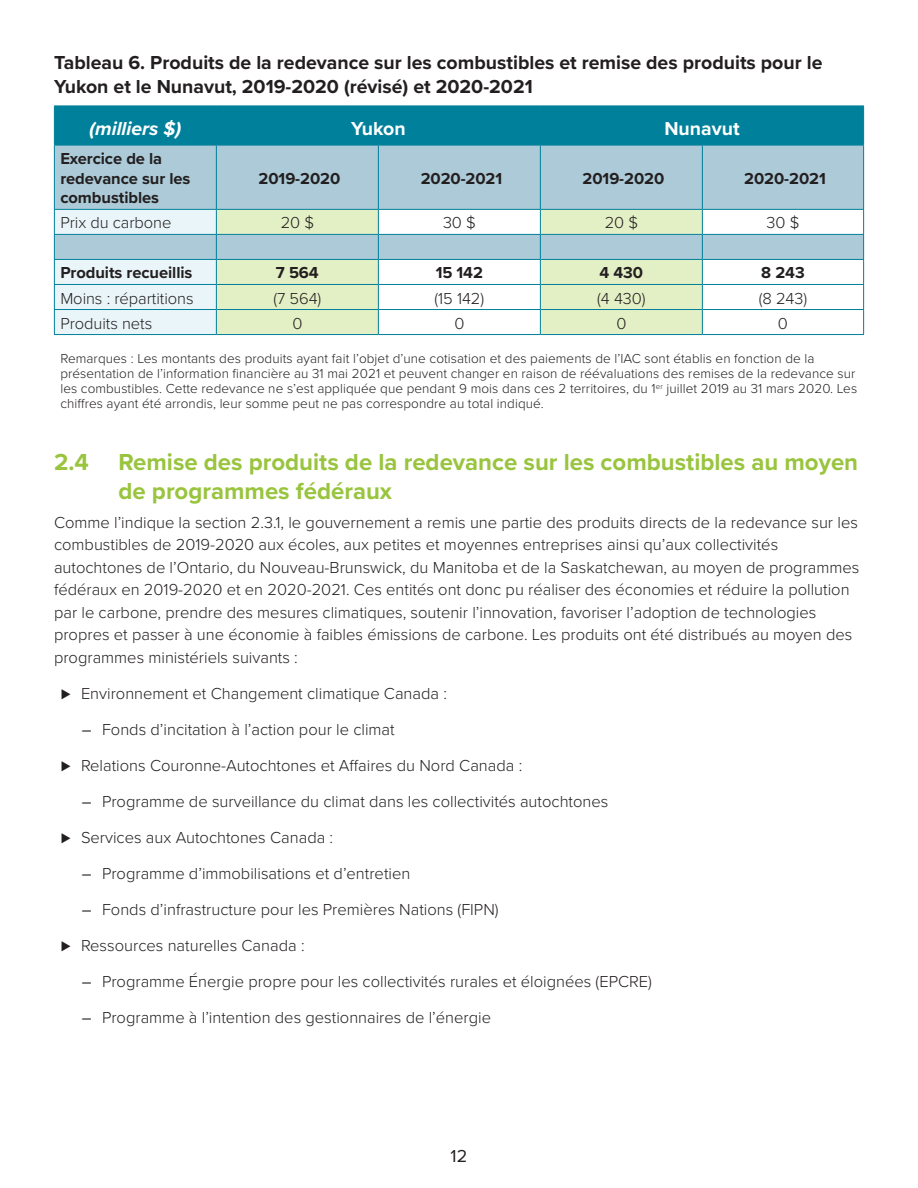
<style>
.page{position:relative;width:918px;height:1188px;background:#fff}
.page>*{position:absolute;margin:0;border:0;box-sizing:border-box;transform-origin:0 0}
.t1{font:700 24px/28.8px "Proxima Nova";color:#99c43e}
.Table_Heading{font:700 19.5px/23.4px "Proxima Nova";color:#231f20}
.Table_Header_Row{font:700 19.5px "Proxima Nova";color:#fff}
.Table_Header_Row-2{font:italic 700 19.5px "Proxima Nova";color:#fff}
.t2{font:18px "Proxima Nova";color:#231f20}
.Body_Text{font:300 16.5px/22.5px "Proxima Nova";color:#231f20}
.Footnote{font:700 16.5px/19.8px "Proxima Nova";letter-spacing:-.005em;color:#231f20}
.Footnote-2{font:300 16.5px "Proxima Nova";letter-spacing:-.005em;color:#231f20}
.Table_note{font:300 13.5px/15px "Proxima Nova";letter-spacing:.005em;color:#231f20}
.s1{font-weight:400}
</style>
<div class="page">
<div style="left:55px;top:107px;width:808px;height:38px;background:#00809a"></div>
<svg style="left:55px;top:146px;width:808px;height:113px;fill:#accad7"></svg>
<svg style="left:217px;top:210px;width:485px;height:124px;fill:#e3efc4"></svg>
<hr style="left:54px;top:106px;width:162px;height:1px;background:#00809a">
<hr style="left:54px;top:106px;width:1px;height:39px;background:#00809a">
<hr style="left:216px;top:106px;width:162px;height:1px;background:#00809a">
<hr style="left:216px;top:106px;width:1px;height:39px;background:#00809a">
<hr style="left:378px;top:106px;width:162px;height:1px;background:#00809a">
<hr style="left:540px;top:106px;width:162px;height:1px;background:#00809a">
<hr style="left:540px;top:106px;width:1px;height:39px;background:#00809a">
<hr style="left:702px;top:106px;width:162px;height:1px;background:#00809a">
<hr style="left:863px;top:106px;width:1px;height:39px;background:#00809a">
<hr style="left:54px;top:145px;width:162px;height:1px;background:#00809a">
<hr style="left:54px;top:145px;width:1px;height:64px;background:#00809a">
<hr style="left:216px;top:145px;width:162px;height:1px;background:#00809a">
<hr style="left:378px;top:145px;width:162px;height:1px;background:#00809a">
<hr style="left:378px;top:145px;width:1px;height:64px;background:#00809a">
<hr style="left:540px;top:145px;width:162px;height:1px;background:#00809a">
<hr style="left:540px;top:145px;width:1px;height:64px;background:#00809a">
<hr style="left:702px;top:145px;width:162px;height:1px;background:#00809a">
<hr style="left:702px;top:145px;width:1px;height:64px;background:#00809a">
<hr style="left:863px;top:145px;width:1px;height:64px;background:#00809a">
<hr style="left:216px;top:209px;width:162px;height:1px;background:#00809a">
<hr style="left:378px;top:209px;width:162px;height:1px;background:#00809a">
<hr style="left:540px;top:209px;width:162px;height:1px;background:#00809a">
<hr style="left:702px;top:209px;width:162px;height:1px;background:#00809a">
<hr style="left:216px;top:234px;width:162px;height:1px;background:#00809a">
<hr style="left:378px;top:234px;width:162px;height:1px;background:#00809a">
<hr style="left:540px;top:234px;width:162px;height:1px;background:#00809a">
<hr style="left:702px;top:234px;width:162px;height:1px;background:#00809a">
<hr style="left:216px;top:259px;width:162px;height:1px;background:#00809a">
<hr style="left:378px;top:259px;width:162px;height:1px;background:#00809a">
<hr style="left:540px;top:259px;width:162px;height:1px;background:#00809a">
<hr style="left:702px;top:259px;width:162px;height:1px;background:#00809a">
<hr style="left:216px;top:284px;width:162px;height:1px;background:#00809a">
<hr style="left:378px;top:284px;width:162px;height:1px;background:#00809a">
<hr style="left:540px;top:284px;width:162px;height:1px;background:#00809a">
<hr style="left:702px;top:284px;width:162px;height:1px;background:#00809a">
<hr style="left:216px;top:309px;width:162px;height:1px;background:#00809a">
<hr style="left:378px;top:309px;width:162px;height:1px;background:#00809a">
<svg style="left:378px;top:210px;width:1px;height:124px"></svg>
<hr style="left:540px;top:309px;width:162px;height:1px;background:#00809a">
<svg style="left:540px;top:210px;width:1px;height:124px"></svg>
<hr style="left:702px;top:309px;width:162px;height:1px;background:#00809a">
<svg style="left:702px;top:210px;width:1px;height:124px"></svg>
<svg style="left:863px;top:210px;width:1px;height:124px"></svg>
<hr style="left:216px;top:334px;width:162px;height:1px;background:#00809a">
<hr style="left:378px;top:334px;width:162px;height:1px;background:#00809a">
<hr style="left:540px;top:334px;width:162px;height:1px;background:#00809a">
<hr style="left:702px;top:334px;width:162px;height:1px;background:#00809a">
<hr style="left:216px;top:145px;width:1px;height:64px;background:#00809a">
<svg style="left:54px;top:209px;width:163px;height:126px"></svg>
<p class="Table_Heading" style="left:54px;top:51px;width:770px">Tableau 6. Produits de la redevance sur les combustibles et remise des produits pour le<br>Yukon et le Nunavut, 2019-2020 (révisé) et 2020-2021</p>
<p class="Table_Header_Row-2" style="left:89px;top:114px;width:94px">(milliers $)</p>
<p class="Table_Header_Row" style="left:351px;top:114px;width:56px">Yukon</p>
<p class="Table_Header_Row" style="left:664px;top:114px;width:77px">Nunavut</p>
<p class="Footnote" style="left:60px;top:148px;width:132px">Exercice de la redevance sur les combustibles</p>
<p class="Footnote" style="left:259px;top:168px;width:83px">2019-2020</p>
<p class="Footnote" style="left:421px;top:168px;width:83px">2020-2021</p>
<p class="Footnote" style="left:583px;top:168px;width:83px">2019-2020</p>
<p class="Footnote" style="left:744px;top:168px;width:83px">2020-2021</p>
<p class="Footnote-2" style="left:60px;top:211px;width:113px">Prix du carbone</p>
<p class="Footnote-2" style="left:281px;top:211px;width:35px">20 $</p>
<p class="Footnote-2" style="left:443px;top:211px;width:34px">30 $</p>
<p class="Footnote-2" style="left:605px;top:211px;width:35px">20 $</p>
<p class="Footnote-2" style="left:767px;top:211px;width:34px">30 $</p>
<p class="Footnote" style="left:60px;top:263px;width:134px">Produits recueillis</p>
<p class="Footnote" style="left:276px;top:263px;width:44px">7 564</p>
<p class="Footnote" style="left:436px;top:263px;width:49px">15 142</p>
<p class="Footnote" style="left:600px;top:263px;width:45px">4 430</p>
<p class="Footnote" style="left:761px;top:263px;width:45px">8 243</p>
<p class="Footnote-2" style="left:60px;top:286px;width:135px">Moins : répartitions</p>
<p class="Footnote-2" style="left:273px;top:286px;width:49px">(7 564)</p>
<p class="Footnote-2" style="left:435px;top:286px;width:51px">(15 142)</p>
<p class="Footnote-2" style="left:597px;top:286px;width:50px">(4 430)</p>
<p class="Footnote-2" style="left:759px;top:286px;width:50px">(8 243)</p>
<p class="Footnote-2" style="left:60px;top:311px;width:93px">Produits nets</p>
<p class="Footnote-2" style="left:292px;top:311px;width:12px">0</p>
<p class="Footnote-2" style="left:454px;top:311px;width:12px">0</p>
<p class="Footnote-2" style="left:616px;top:311px;width:12px">0</p>
<p class="Footnote-2" style="left:778px;top:311px;width:12px">0</p>
<p class="Table_note" style="left:60px;top:350px;width:798px">Remarques : Les montants des produits ayant fait l’objet d’une cotisation et des paiements de l’IAC sont établis en fonction de la présentation de l’information financière au 31 mai 2021 et peuvent changer en raison de réévaluations des remises de la redevance sur les combustibles. Cette redevance ne s’est appliquée que pendant 9 mois dans ces 2 territoires, du 1<sup>er</sup> juillet 2019 au 31 mars 2020. Les chiffres ayant été arrondis, leur somme peut ne pas correspondre au total indiqué.</p>
<p class="t1" style="left:118px;top:447px;width:741px;text-indent:-64px">2.4 Remise des produits de la redevance sur les combustibles au moyen de programmes fédéraux</p>
<p class="Body_Text" style="left:54px;top:510px;width:807px">Comme l’indique la section 2.3.1, le gouvernement a remis une partie des produits directs de la redevance sur les combustibles de 2019-2020 aux écoles, aux petites et moyennes entreprises ainsi qu’aux collectivités autochtones de l’Ontario, du Nouveau-Brunswick, du Manitoba et de la Saskatchewan, au moyen de programmes fédéraux en 2019-2020 et en 2020-2021. Ces entités ont donc pu réaliser des économies et réduire la pollution par le carbone, prendre des mesures climatiques, soutenir l’innovation, favoriser l’adoption de technologies propres et passer à une économie à faibles émissions de carbone. Les produits ont été distribués au moyen des programmes ministériels suivants :</p>
<p class="Body_Text" style="left:61px;top:681px;width:388px"><span class="s1">⊲</span> Environnement et Changement climatique Canada :</p>
<p class="Body_Text" style="left:82px;top:717px;width:314px"><span class="s1">–</span> Fonds d’incitation à l’action pour le climat</p>
<p class="Body_Text" style="left:61px;top:753px;width:463px"><span class="s1">⊲</span> Relations Couronne-Autochtones et Affaires du Nord Canada :</p>
<p class="Body_Text" style="left:82px;top:789px;width:528px"><span class="s1">–</span> Programme de surveillance du climat dans les collectivités autochtones</p>
<p class="Body_Text" style="left:61px;top:825px;width:274px"><span class="s1">⊲</span> Services aux Autochtones Canada :</p>
<p class="Body_Text" style="left:82px;top:861px;width:330px"><span class="s1">–</span> Programme d’immobilisations et d’entretien</p>
<p class="Body_Text" style="left:82px;top:897px;width:418px"><span class="s1">–</span> Fonds d’infrastructure pour les Premières Nations (FIPN)</p>
<p class="Body_Text" style="left:61px;top:933px;width:245px"><span class="s1">⊲</span> Ressources naturelles Canada :</p>
<p class="Body_Text" style="left:82px;top:969px;width:572px"><span class="s1">–</span> Programme Énergie propre pour les collectivités rurales et éloignées (EPCRE)</p>
<p class="Body_Text" style="left:82px;top:1005px;width:411px"><span class="s1">–</span> Programme à l’intention des gestionnaires de l’énergie</p>
<p class="t2" style="left:451px;top:1142px;width:18px">12</p>
</div>
